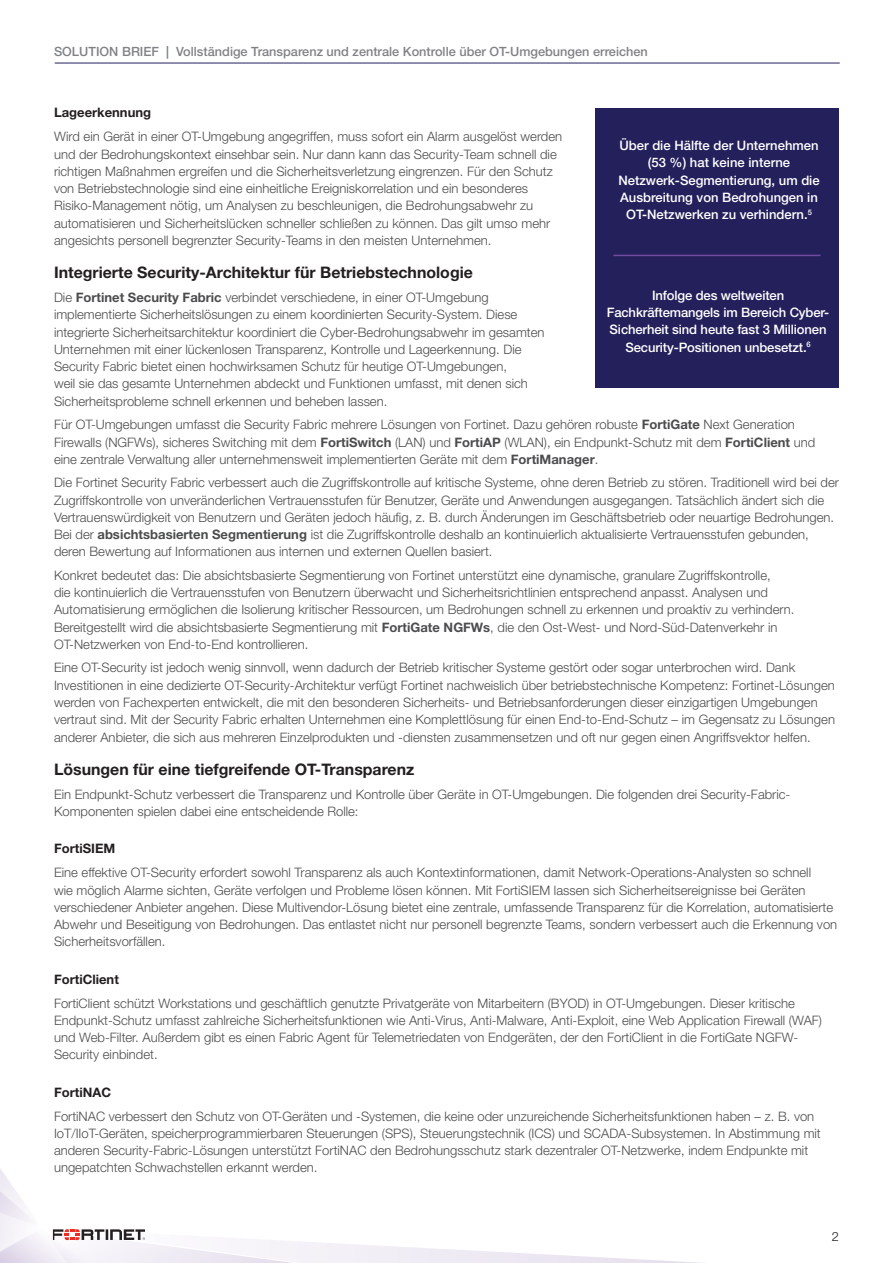
<style>
.page{position:relative;width:893px;height:1263px;background:#fff}
.page>*{position:absolute;margin:0;border:0;box-sizing:border-box;transform-origin:0 0}
.t1{font:700 15.9px "Helvetica Neue LT Pro";color:#231f20}
.t2{font:300 13.05px/17.2px "Helvetica Neue LT Pro";color:#4b4c4d}
.t3{font:500 13.05px/17.4px "Helvetica Neue LT Pro";color:#fff;text-align:center}
.t4{font:700 13.05px "Helvetica Neue LT Pro";color:#231f20}
.t5{font:500 12.75px "Helvetica Neue LT Pro";color:#808285}
.t6{font:300 12.75px "Helvetica Neue LT Pro";color:#231f20}
.s1{font-weight:700}
</style>
<div class="page">
<hr style="left:55px;top:63px;width:785px;height:1px;background:#24205c">
<svg style="left:0;top:1169px;width:702px;height:94px"></svg>
<div style="left:595px;top:108px;width:244px;height:279px;background:#24205c"></div>
<hr style="left:613px;top:255px;width:207px;height:1px;background:#704b9e">
<p class="t5" style="left:54px;top:44px;width:595px">SOLUTION BRIEF <span class="s1">|</span> Vollständige Transparenz und zentrale Kontrolle über OT-Umgebungen erreichen</p>
<p class="t4" style="left:54px;top:104px;width:99px">Lageerkennung</p>
<p class="t2" style="left:54px;top:128px;width:510px">Wird ein Gerät in einer OT-Umgebung angegriffen, muss sofort ein Alarm ausgelöst werden und der Bedrohungskontext einsehbar sein. Nur dann kann das Security-Team schnell die richtigen Maßnahmen ergreifen und die Sicherheitsverletzung eingrenzen. Für den Schutz von Betriebstechnologie sind eine einheitliche Ereigniskorrelation und ein besonderes Risiko-Management nötig, um Analysen zu beschleunigen, die Bedrohungsabwehr zu automatisieren und Sicherheitslücken schneller schließen zu können. Das gilt umso mehr angesichts personell begrenzter Security-Teams in den meisten Unternehmen.</p>
<p class="t1" style="left:54px;top:262px;width:420px">Integrierte Security-Architektur für Betriebstechnologie</p>
<p class="t2" style="left:54px;top:289px;width:492px">Die <span class="s1">Fortinet Security Fabric</span> verbindet verschiedene, in einer OT-Umgebung implementierte Sicherheitslösungen zu einem koordinierten Security-System. Diese integrierte Sicherheitsarchitektur koordiniert die Cyber-Bedrohungsabwehr im gesamten Unternehmen mit einer lückenlosen Transparenz, Kontrolle und Lageerkennung. Die Security Fabric bietet einen hochwirksamen Schutz für heutige OT-Umgebungen,<br>weil sie das gesamte Unternehmen abdeckt und Funktionen umfasst, mit denen sich Sicherheitsprobleme schnell erkennen und beheben lassen.</p>
<p class="t2" style="left:54px;top:416px;width:763px">Für OT-Umgebungen umfasst die Security Fabric mehrere Lösungen von Fortinet. Dazu gehören robuste <span class="s1">FortiGate</span> Next Generation<br>Firewalls (NGFWs), sicheres Switching mit dem <span class="s1">FortiSwitch</span> (LAN) und <span class="s1">FortiAP</span> (WLAN), ein Endpunkt-Schutz mit dem <span class="s1">FortiClient</span> und eine zentrale Verwaltung aller unternehmensweit implementierten Geräte mit dem <span class="s1">FortiManager</span>.</p>
<p class="t2" style="left:54px;top:474px;width:786px">Die Fortinet Security Fabric verbessert auch die Zugriffskontrolle auf kritische Systeme, ohne deren Betrieb zu stören. Traditionell wird bei der Zugriffskontrolle von unveränderlichen Vertrauensstufen für Benutzer, Geräte und Anwendungen ausgegangen. Tatsächlich ändert sich die Vertrauenswürdigkeit von Benutzern und Geräten jedoch häufig, z. B. durch Änderungen im Geschäftsbetrieb oder neuartige Bedrohungen.<br>Bei der <span class="s1">absichtsbasierten Segmentierung</span> ist die Zugriffskontrolle deshalb an kontinuierlich aktualisierte Vertrauensstufen gebunden, deren Bewertung auf Informationen aus internen und externen Quellen basiert.</p>
<p class="t2" style="left:54px;top:566px;width:742px">Konkret bedeutet das: Die absichtsbasierte Segmentierung von Fortinet unterstützt eine dynamische, granulare Zugriffskontrolle,<br>die kontinuierlich die Vertrauensstufen von Benutzern überwacht und Sicherheitsrichtlinien entsprechend anpasst. Analysen und Automatisierung ermöglichen die Isolierung kritischer Ressourcen, um Bedrohungen schnell zu erkennen und proaktiv zu verhindern.<br>Bereitgestellt wird die absichtsbasierte Segmentierung mit <span class="s1">FortiGate NGFWs</span>, die den Ost-West- und Nord-Süd-Datenverkehr in OT-Netzwerken von End-to-End kontrollieren.</p>
<p class="t2" style="left:54px;top:659px;width:782px">Eine OT-Security ist jedoch wenig sinnvoll, wenn dadurch der Betrieb kritischer Systeme gestört oder sogar unterbrochen wird. Dank Investitionen in eine dedizierte OT-Security-Architektur verfügt Fortinet nachweislich über betriebstechnische Kompetenz: Fortinet-Lösungen werden von Fachexperten entwickelt, die mit den besonderen Sicherheits- und Betriebsanforderungen dieser einzigartigen Umgebungen vertraut sind. Mit der Security Fabric erhalten Unternehmen eine Komplettlösung für einen End-to-End-Schutz – im Gegensatz zu Lösungen anderer Anbieter, die sich aus mehreren Einzelprodukten und -diensten zusammensetzen und oft nur gegen einen Angriffsvektor helfen.</p>
<p class="t1" style="left:54px;top:759px;width:362px">Lösungen für eine tiefgreifende OT-Transparenz</p>
<p class="t2" style="left:54px;top:785px;width:738px">Ein Endpunkt-Schutz verbessert die Transparenz und Kontrolle über Geräte in OT-Umgebungen. Die folgenden drei Security-Fabric-<br>Komponenten spielen dabei eine entscheidende Rolle:</p>
<p class="t4" style="left:54px;top:840px;width:63px">FortiSIEM</p>
<p class="t2" style="left:54px;top:864px;width:785px">Eine effektive OT-Security erfordert sowohl Transparenz als auch Kontextinformationen, damit Network-Operations-Analysten so schnell<br>wie möglich Alarme sichten, Geräte verfolgen und Probleme lösen können. Mit FortiSIEM lassen sich Sicherheitsereignisse bei Geräten verschiedener Anbieter angehen. Diese Multivendor-Lösung bietet eine zentrale, umfassende Transparenz für die Korrelation, automatisierte Abwehr und Beseitigung von Bedrohungen. Das entlastet nicht nur personell begrenzte Teams, sondern verbessert auch die Erkennung von Sicherheitsvorfällen.</p>
<p class="t4" style="left:54px;top:971px;width:66px">FortiClient</p>
<p class="t2" style="left:54px;top:994px;width:769px">FortiClient schützt Workstations und geschäftlich genutzte Privatgeräte von Mitarbeitern (BYOD) in OT-Umgebungen. Dieser kritische Endpunkt-Schutz umfasst zahlreiche Sicherheitsfunktionen wie Anti-Virus, Anti-Malware, Anti-Exploit, eine Web Application Firewall (WAF) und Web-Filter. Außerdem gibt es einen Fabric Agent für Telemetriedaten von Endgeräten, der den FortiClient in die FortiGate NGFW-Security einbindet.</p>
<p class="t4" style="left:54px;top:1084px;width:59px">FortiNAC</p>
<p class="t2" style="left:54px;top:1107px;width:768px">FortiNAC verbessert den Schutz von OT-Geräten und -Systemen, die keine oder unzureichende Sicherheitsfunktionen haben – z. B. von IoT/IIoT-Geräten, speicherprogrammierbaren Steuerungen (SPS), Steuerungstechnik (ICS) und SCADA-Subsystemen. In Abstimmung mit anderen Security-Fabric-Lösungen unterstützt FortiNAC den Bedrohungsschutz stark dezentraler OT-Netzwerke, indem Endpunkte mit ungepatchten Schwachstellen erkannt werden.</p>
<p class="t3" style="left:618px;top:136px;width:203px">Über die Hälfte der Unternehmen (53 %) hat keine interne<br>Netzwerk-Segmentierung, um die<br>Ausbreitung von Bedrohungen in<br>OT-Netzwerken zu verhindern.<sup>5</sup></p>
<p class="t3" style="left:607px;top:286px;width:224px">Infolge des weltweiten Fachkräftemangels im Bereich Cyber-Sicherheit sind heute fast 3 Millionen Security-Positionen unbesetzt.<sup>6</sup></p>
<p class="t6" style="left:832px;top:1228px;width:9px">2</p>
</div>
